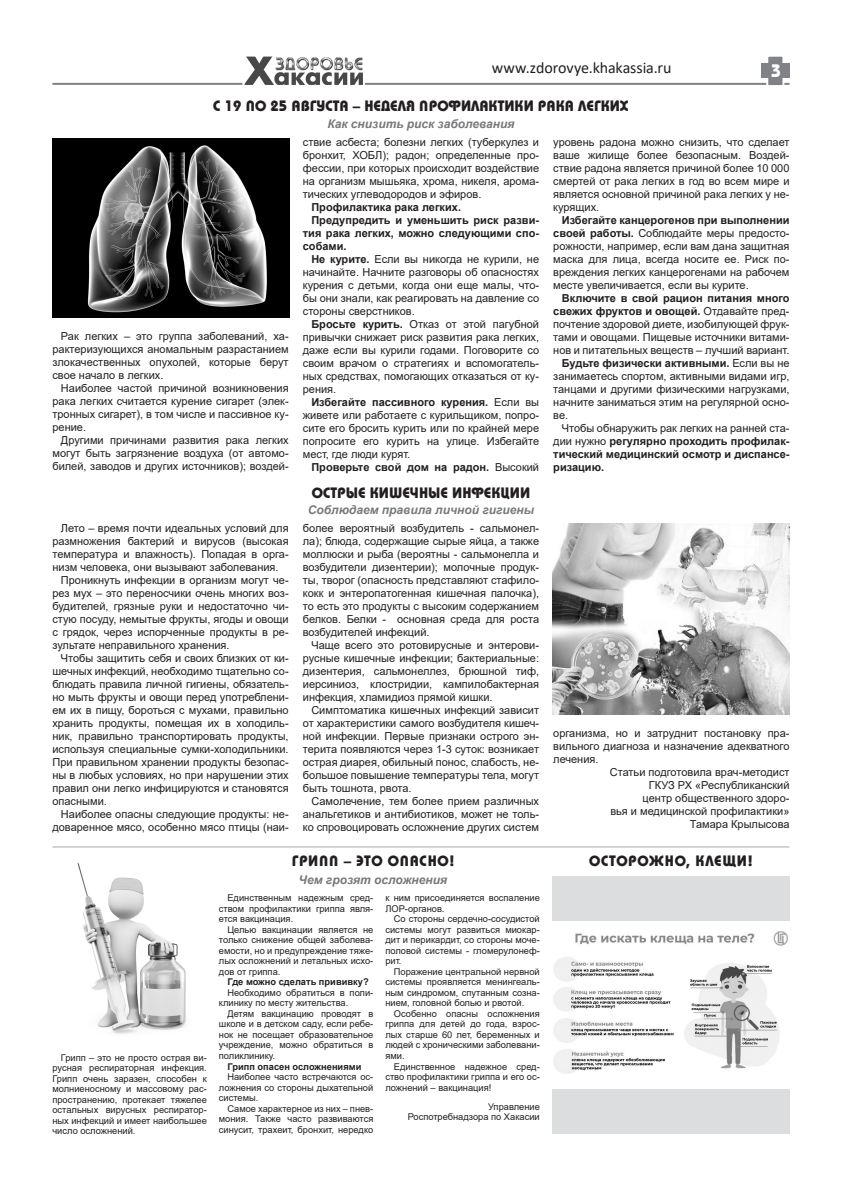
<style>
.page{position:relative;width:842px;height:1191px;background:#fff}
.page>*{position:absolute;margin:0;border:0;box-sizing:border-box;transform-origin:0 0}
.t1{font:18px "Bahamas";color:#fff}
.t2{font:16px "Calibri";letter-spacing:-.005em;color:#231f20}
.подстрок_шк{font:15px "Bahamas";color:#231f20}
.подстрок_шк-2{font:15px "Bahamas";letter-spacing:.035em;color:#231f20}
.подстрок_шк-3{font:15px "Bahamas";letter-spacing:.045em;color:#231f20}
.t3{font:italic 700 12px "Arial";color:#76787b}
.No_Spacing{font:11px/13px "Arial";color:#231f20;text-align:justify}
.No_Spacing-2{font:700 11px/13px "Arial";color:#231f20;text-align:justify}
.t4{font:9.3px/10.5px "Arial";color:#231f20;text-align:justify}
.t5{font:700 9.3px "Arial";color:#231f20}
.s1{font-weight:700}
.s2{font-weight:400}
</style>
<div class="page">
<hr style="left:52px;top:83px;width:737px;height:2px;background:#808285">
<svg style="left:765px;top:56px;width:20px;height:29px"></svg>
<div style="left:761px;top:64px;width:28px;height:14px;background:#808285"></div>
<svg style="left:241px;top:56px;width:125px;height:29px"></svg>
<hr style="left:52px;top:846px;width:737px;height:1px;background:#a8a9ad">
<img style="left:77px;top:863px;width:109px;height:171px">
<img style="left:553px;top:931px;width:235px;height:143px">
<img style="left:52px;top:138px;width:238px;height:179px">
<img style="left:552px;top:523px;width:237px;height:191px">
<div style="left:552px;top:876px;width:237px;height:45px;background:#dcdddf"></div>
<div style="left:552px;top:1089px;width:237px;height:45px;background:#dcdddf"></div>
<h2 class="t2" style="left:492px;top:57px;width:181px">www.zdorovye.khakassia.ru</h2>
<h1 class="t1" style="left:771px;top:59px;width:12px">3</h1>
<p class="подстрок_шк" style="left:213px;top:97px;width:417px">С 19 ПО 25 АВГУСТА – НЕДЕЛЯ ПРОФИЛАКТИКИ РАКА ЛЕГКИХ</p>
<p class="No_Spacing" style="left:52px;top:329px;width:238px;text-indent:9px">Рак легких – это группа заболеваний, ха&shy;рактеризующихся аномальным разрастанием злокачественных опухолей, которые берут свое начало в легких.</p>
<p class="No_Spacing" style="left:52px;top:381px;width:238px;text-indent:9px">Наиболее частой причиной возникновения рака легких считается курение сигарет (элек&shy;тронных сигарет), в том числе и пассивное ку&shy;рение.</p>
<p class="No_Spacing" style="left:52px;top:433px;width:238px;text-indent:9px">Другими причинами развития рака легких могут быть загрязнение воздуха (от автомо&shy;билей, заводов и других источников); воздей-</p>
<p class="No_Spacing" style="left:52px;top:521px;width:238px;text-indent:9px">Лето – время почти идеальных условий для размножения бактерий и вирусов (высокая температура и влажность). Попадая в орга&shy;низм человека, они вызывают заболевания.</p>
<p class="No_Spacing" style="left:52px;top:573px;width:238px;text-indent:9px">Проникнуть инфекции в организм могут че&shy;рез мух – это переносчики очень многих воз&shy;будителей, грязные руки и недостаточно чи&shy;стую посуду, немытые фрукты, ягоды и овощи с грядок, через испорченные продукты в ре&shy;зультате неправильного хранения.</p>
<p class="No_Spacing" style="left:52px;top:651px;width:238px;text-indent:9px">Чтобы защитить себя и своих близких от ки&shy;шечных инфекций, необходимо тщательно со&shy;блюдать правила личной гигиены, обязатель&shy;но мыть фрукты и овощи перед употреблени&shy;ем их в пищу, бороться с мухами, правильно хранить продукты, помещая их в холодиль&shy;ник, правильно транспортировать продукты, используя специальные сумки-холодильники.<br>При правильном хранении продукты безопас&shy;ны в любых условиях, но при нарушении этих правил они легко инфицируются и становятся опасными.</p>
<p class="No_Spacing" style="left:52px;top:807px;width:238px;text-align:right">Наиболее опасны следующие продукты: не&shy;доваренное мясо, особенно мясо птицы (наи-</p>
<p class="t3" style="left:327px;top:116px;width:188px">Как снизить риск заболевания</p>
<p class="No_Spacing" style="left:303px;top:135px;width:238px">ствие асбеста; болезни легких (туберкулез и бронхит, ХОБЛ); радон; определенные про&shy;фессии, при которых происходит воздействие на организм мышьяка, хрома, никеля, арома&shy;тических углеводородов и эфиров.</p>
<p class="No_Spacing-2" style="left:311px;top:200px;width:151px">Профилактика рака легких.</p>
<p class="No_Spacing-2" style="left:303px;top:213px;width:238px;text-indent:9px">Предупредить и уменьшить риск разви&shy;тия рака легких, можно следующими спо&shy;собами.</p>
<p class="No_Spacing" style="left:303px;top:252px;width:238px;text-indent:9px"><span class="s1">Не курите.</span> Если вы никогда не курили, не начинайте. Начните разговоры об опасностях курения с детьми, когда они еще малы, что&shy;бы они знали, как реагировать на давление со стороны сверстников.</p>
<p class="No_Spacing" style="left:303px;top:317px;width:238px;text-indent:9px"><span class="s1">Бросьте курить.</span> Отказ от этой пагубной привычки снижает риск развития рака легких, даже если вы курили годами. Поговорите со своим врачом о стратегиях и вспомогатель&shy;ных средствах, помогающих отказаться от ку&shy;рения.</p>
<p class="No_Spacing" style="left:303px;top:395px;width:238px;text-indent:9px"><span class="s1">Избегайте пассивного курения.</span> Если вы живете или работаете с курильщиком, попро&shy;сите его бросить курить или по крайней мере попросите его курить на улице. Избегайте мест, где люди курят.</p>
<p class="No_Spacing-2" style="left:311px;top:460px;width:229px">Проверьте свой дом на радон. <span class="s2">Высокий</span></p>
<p class="подстрок_шк" style="left:312px;top:483px;width:220px">ОСТРЫЕ КИШЕЧНЫЕ ИНФЕКЦИИ</p>
<p class="t3" style="left:308px;top:502px;width:228px">Соблюдаем правила личной гигиены</p>
<p class="No_Spacing" style="left:303px;top:521px;width:238px">более вероятный возбудитель - сальмонел&shy;ла); блюда, содержащие сырые яйца, а также моллюски и рыба (вероятны - сальмонелла и возбудители дизентерии); молочные продук&shy;ты, творог (опасность представляют стафило&shy;кокк и энтеропатогенная кишечная палочка), то есть это продукты с высоким содержанием белков. Белки - основная среда для роста возбудителей инфекций.</p>
<p class="No_Spacing" style="left:303px;top:638px;width:238px;text-indent:9px">Чаще всего это ротовирусные и энтерови&shy;русные кишечные инфекции; бактериальные: дизентерия, сальмонеллез, брюшной тиф, иерсиниоз, клостридии, кампилобактерная инфекция, хламидиоз прямой кишки.</p>
<p class="No_Spacing" style="left:303px;top:703px;width:238px;text-indent:9px">Симптоматика кишечных инфекций зависит от характеристики самого возбудителя кишеч&shy;ной инфекции. Первые признаки острого эн&shy;терита появляются через 1-3 суток: возникает острая диарея, обильный понос, слабость, не&shy;большое повышение температуры тела, могут быть тошнота, рвота.</p>
<p class="No_Spacing" style="left:303px;top:794px;width:238px;text-indent:9px">Самолечение, тем более прием различных анальгетиков и антибиотиков, может не толь&shy;ко спровоцировать осложнение других систем</p>
<p class="No_Spacing" style="left:553px;top:135px;width:238px">уровень радона можно снизить, что сделает ваше жилище более безопасным. Воздей&shy;ствие радона является причиной более 10 000 смертей от рака легких в год во всем мире и является основной причиной рака легких у не&shy;курящих.</p>
<p class="No_Spacing" style="left:553px;top:213px;width:238px;text-indent:9px"><span class="s1">Избегайте канцерогенов при выполнении своей работы.</span> Соблюдайте меры предосто&shy;рожности, например, если вам дана защитная маска для лица, всегда носите ее. Риск по&shy;вреждения легких канцерогенами на рабочем месте увеличивается, если вы курите.</p>
<p class="No_Spacing" style="left:553px;top:291px;width:238px;text-indent:9px"><span class="s1">Включите в свой рацион питания много свежих фруктов и овощей.</span> Отдавайте пред&shy;почтение здоровой диете, изобилующей фрук&shy;тами и овощами. Пищевые источники витами&shy;нов и питательных веществ – лучший вариант.</p>
<p class="No_Spacing" style="left:553px;top:356px;width:238px;text-indent:9px"><span class="s1">Будьте физически активными.</span> Если вы не занимаетесь спортом, активными видами игр, танцами и другими физическими нагрузками, начните заниматься этим на регулярной осно&shy;ве.</p>
<p class="No_Spacing-2" style="left:553px;top:421px;width:238px;text-indent:9px"><span class="s2">Чтобы обнаружить рак легких на ранней ста&shy;дии нужно</span> регулярно проходить профилак&shy;тический медицинский осмотр и диспансе&shy;ризацию.</p>
<p class="No_Spacing" style="left:553px;top:726px;width:238px">организма, но и затруднит постановку пра&shy;вильного диагноза и назначение адекватного лечения.</p>
<p class="No_Spacing" style="left:610px;top:765px;width:181px">Статьи подготовила врач-методист</p>
<p class="No_Spacing" style="left:610px;top:778px;width:181px;text-align:right">ГКУЗ РХ «Республиканский<br>центр общественного здоро-<br>вья и медицинской профилактики»<br>Тамара Крылысова</p>
<p class="подстрок_шк-2" style="left:292px;top:851px;width:164px">ГРИПП – ЭТО ОПАСНО!</p>
<p class="подстрок_шк-3" style="left:589px;top:851px;width:165px">ОСТОРОЖНО, КЛЕЩИ!</p>
<p class="t4" style="left:52px;top:1052px;width:156px;text-indent:9px">Грипп – это не просто острая ви&shy;русная респираторная инфекция.<br>Грипп очень заразен, способен к молниеносному и массовому рас&shy;пространению, протекает тяжелее остальных вирусных респиратор&shy;ных инфекций и имеет наибольшее число осложнений.</p>
<p class="t3" style="left:299px;top:872px;width:150px">Чем грозят осложнения</p>
<p class="t4" style="left:219px;top:893px;width:156px;text-indent:9px">Единственным надежным сред&shy;ством профилактики гриппа явля&shy;ется вакцинация.</p>
<p class="t4" style="left:219px;top:924px;width:156px;text-indent:9px">Целью вакцинации является не только снижение общей заболева&shy;емости, но и предупреждение тяже&shy;лых осложнений и летальных исхо&shy;дов от гриппа.</p>
<p class="t5" style="left:227px;top:975px;width:143px">Где можно сделать прививку?</p>
<p class="t4" style="left:219px;top:987px;width:156px;text-indent:9px">Необходимо обратиться в поли&shy;клинику по месту жительства.</p>
<p class="t4" style="left:219px;top:1008px;width:156px;text-indent:9px">Детям вакцинацию проводят в школе и в детском саду, если ребе&shy;нок не посещает образовательное учреждение, можно обратиться в поликлинику.</p>
<p class="t5" style="left:227px;top:1059px;width:135px">Грипп опасен осложнениями</p>
<p class="t4" style="left:219px;top:1071px;width:156px;text-indent:9px">Наиболее часто встречаются ос&shy;ложнения со стороны дыхательной системы.</p>
<p class="t4" style="left:219px;top:1103px;width:156px;text-indent:9px">Самое характерное из них – пнев&shy;мония. Также часто развиваются синусит, трахеит, бронхит, нередко</p>
<p class="t4" style="left:385px;top:893px;width:156px">к ним присоединяется воспаление<br>ЛОР-органов.</p>
<p class="t4" style="left:385px;top:914px;width:156px;text-indent:9px">Со стороны сердечно-сосудистой системы могут развиться миокар&shy;дит и перикардит, со стороны моче&shy;половой системы - гломерулонеф&shy;рит.</p>
<p class="t4" style="left:385px;top:966px;width:156px;text-indent:9px">Поражение центральной нервной системы проявляется менингеаль&shy;ным синдромом, спутанным созна&shy;нием, головной болью и рвотой.</p>
<p class="t4" style="left:385px;top:1008px;width:156px;text-indent:9px">Особенно опасны осложнения гриппа для детей до года, взрос&shy;лых старше 60 лет, беременных и людей с хроническими заболевани&shy;ями.</p>
<p class="t4" style="left:385px;top:1061px;width:156px;text-indent:9px">Единственное надежное сред&shy;ство профилактики гриппа и его ос&shy;ложнений – вакцинация!</p>
<p class="t4" style="left:408px;top:1101px;width:134px;text-align:right">Управление<br>Роспотребнадзора по Хакасии</p>
</div>
